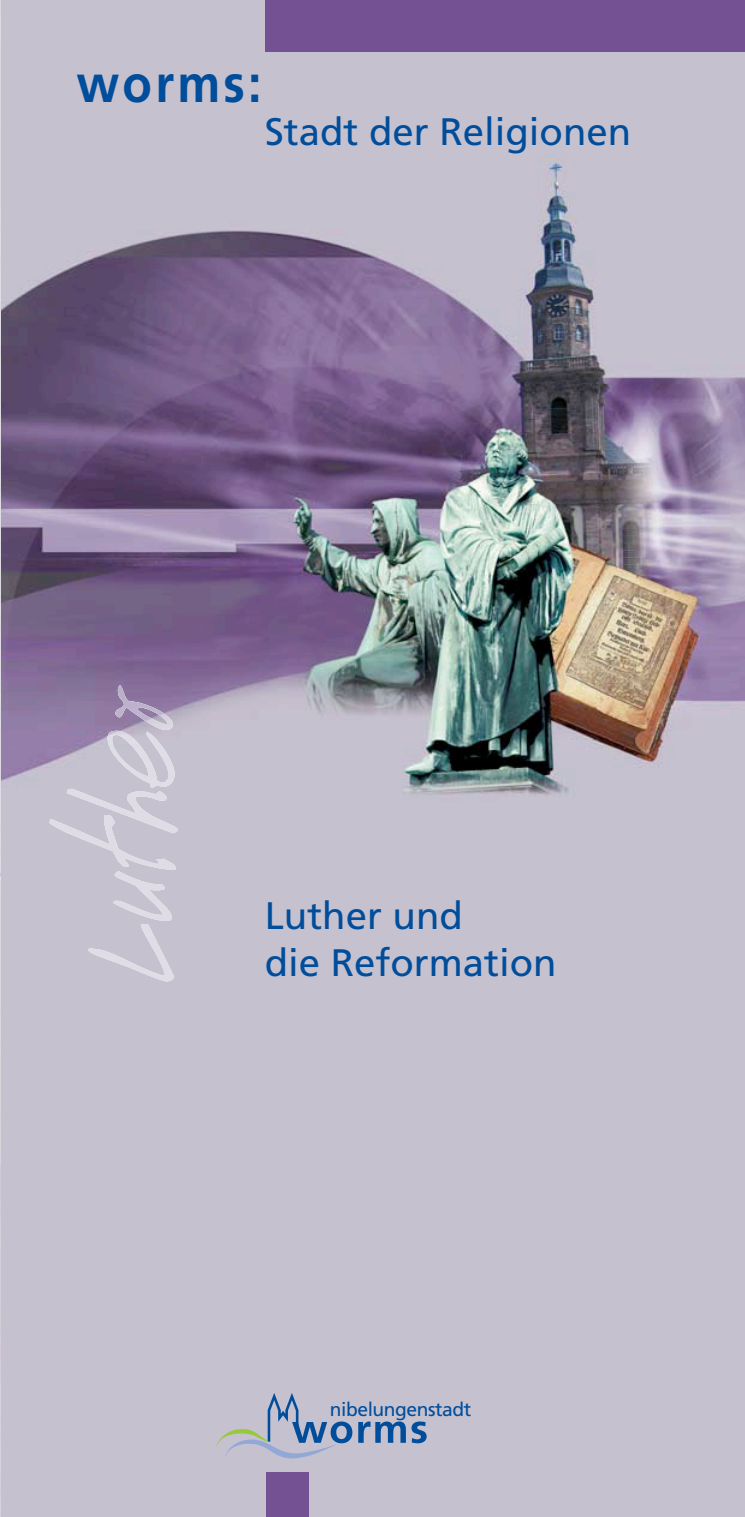
<style>
.page{position:relative;width:745px;height:1517px;background:#fff}
.page>*{position:absolute;margin:0;border:0;box-sizing:border-box;transform-origin:0 0}
.t1{font:700 53px "Frutiger LT";letter-spacing:.065em;color:#004d9b;scale:.91 1}
.t2{font:38.25px/47.5px "Frutiger LT";color:#004d9b}
.t3{font:19.25px "Frutiger LT";letter-spacing:-.025em;color:#004d9b}
</style>
<div class="page">
<img style="left:1px;top:0;width:743px;height:1516px">
<div style="left:265px;top:0;width:479px;height:51px;background:#745193"></div>
<hr style="left:0;top:0;width:1px;height:1516px;background:#e5e7e8">
<svg style="left:49px;top:680px;width:145px;height:301px"></svg>
<img style="left:115px;top:685px;width:59px;height:45px">
<div style="left:266px;top:1471px;width:42px;height:45px;background:#745193"></div>
<svg style="left:358px;top:1421px;width:47px;height:21px"></svg>
<svg style="left:411px;top:1421px;width:15px;height:22px"></svg>
<svg style="left:216px;top:1392px;width:136px;height:67px"></svg>
<p class="t1" style="left:76px;top:52px;width:205px">worms:</p>
<p class="t2" style="left:264px;top:109px;width:367px">Stadt der Religionen</p>
<p class="t2" style="left:264px;top:891px;width:293px">Luther und<br>die Reformation</p>
<p class="t3" style="left:329px;top:1398px;width:143px">nibelungenstadt</p>
</div>
